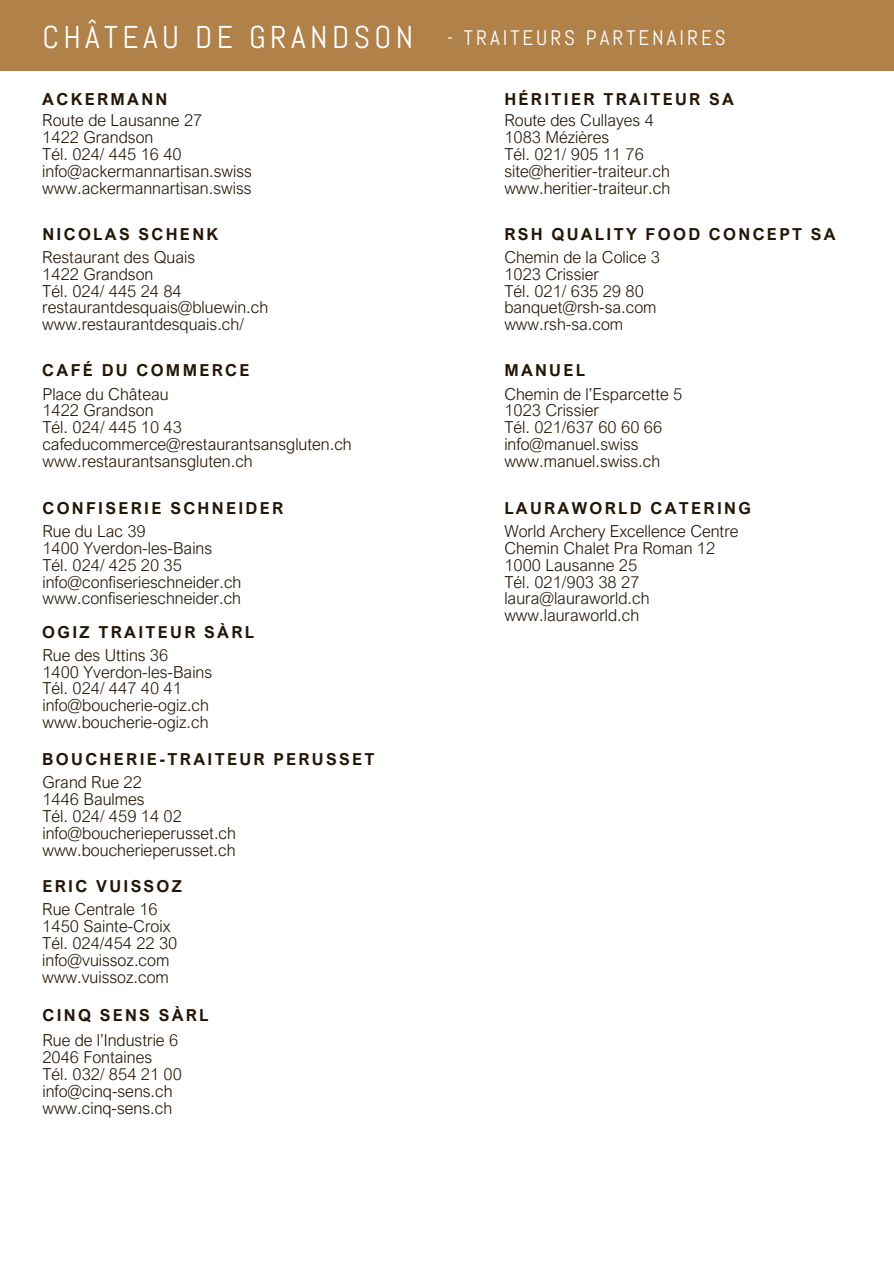
<style>
.page{position:relative;width:894px;height:1264px;background:#fff}
.page>*{position:absolute;margin:0;border:0;box-sizing:border-box;transform-origin:0 0}
.t1{font:31.5px "Abel";letter-spacing:.14em;color:#fff}
.t2{font:21px "Abel";letter-spacing:.14em;color:#fff}
.t3{font:300 16.5px "Arial Nova";color:#231606}
.t4{font:700 16.5px "Arial Nova";letter-spacing:.14em;color:#231606}
</style>
<div class="page">
<div style="left:0;top:0;width:893px;height:71px;background:#b08149"></div>
<p class="t1" style="left:42px;top:17px;width:372px">CHÂTEAU DE GRANDSON</p>
<p class="t4" style="left:42px;top:89px;width:126px">ACKERMANN</p>
<p class="t3" style="left:42px;top:110px;width:161px">Route de Lausanne 27</p>
<p class="t3" style="left:42px;top:127px;width:113px">1422 Grandson</p>
<p class="t3" style="left:42px;top:144px;width:141px">Tél. 024/ 445 16 40</p>
<p class="t3" style="left:42px;top:161px;width:211px">info@ackermannartisan.swiss</p>
<p class="t3" style="left:42px;top:177px;width:211px">www.ackermannartisan.swiss</p>
<p class="t4" style="left:42px;top:224px;width:177px">NICOLAS SCHENK</p>
<p class="t3" style="left:42px;top:246px;width:154px">Restaurant des Quais</p>
<p class="t3" style="left:42px;top:263px;width:113px">1422 Grandson</p>
<p class="t3" style="left:42px;top:280px;width:141px">Tél. 024/ 445 24 84</p>
<p class="t3" style="left:42px;top:297px;width:227px">restaurantdesquais@bluewin.ch</p>
<p class="t3" style="left:42px;top:314px;width:203px">www.restaurantdesquais.ch/</p>
<p class="t4" style="left:42px;top:359px;width:209px">CAFÉ DU COMMERCE</p>
<p class="t3" style="left:42px;top:383px;width:128px">Place du Château</p>
<p class="t3" style="left:42px;top:400px;width:113px">1422 Grandson</p>
<p class="t3" style="left:42px;top:417px;width:141px">Tél. 024/ 445 10 43</p>
<p class="t3" style="left:42px;top:434px;width:311px">cafeducommerce@restaurantsansgluten.ch</p>
<p class="t3" style="left:42px;top:451px;width:212px">www.restaurantsansgluten.ch</p>
<p class="t4" style="left:42px;top:498px;width:242px">CONFISERIE SCHNEIDER</p>
<p class="t3" style="left:42px;top:520px;width:105px">Rue du Lac 39</p>
<p class="t3" style="left:42px;top:537px;width:171px">1400 Yverdon-les-Bains</p>
<p class="t3" style="left:42px;top:554px;width:141px">Tél. 024/ 425 20 35</p>
<p class="t3" style="left:42px;top:571px;width:200px">info@confiserieschneider.ch</p>
<p class="t3" style="left:42px;top:588px;width:200px">www.confiserieschneider.ch</p>
<p class="t4" style="left:42px;top:622px;width:213px">OGIZ TRAITEUR SÀRL</p>
<p class="t3" style="left:42px;top:644px;width:127px">Rue des Uttins 36</p>
<p class="t3" style="left:42px;top:661px;width:171px">1400 Yverdon-les-Bains</p>
<p class="t3" style="left:42px;top:678px;width:141px">Tél. 024/ 447 40 41</p>
<p class="t3" style="left:42px;top:695px;width:168px">info@boucherie-ogiz.ch</p>
<p class="t3" style="left:42px;top:712px;width:168px">www.boucherie-ogiz.ch</p>
<p class="t4" style="left:42px;top:748px;width:333px">BOUCHERIE-TRAITEUR PERUSSET</p>
<p class="t3" style="left:42px;top:771px;width:101px">Grand Rue 22</p>
<p class="t3" style="left:42px;top:788px;width:104px">1446 Baulmes</p>
<p class="t3" style="left:42px;top:805px;width:141px">Tél. 024/ 459 14 02</p>
<p class="t3" style="left:42px;top:822px;width:195px">info@boucherieperusset.ch</p>
<p class="t3" style="left:42px;top:839px;width:195px">www.boucherieperusset.ch</p>
<p class="t4" style="left:42px;top:875px;width:141px">ERIC VUISSOZ</p>
<p class="t3" style="left:42px;top:899px;width:117px">Rue Centrale 16</p>
<p class="t3" style="left:42px;top:916px;width:130px">1450 Sainte-Croix</p>
<p class="t3" style="left:42px;top:933px;width:137px">Tél. 024/454 22 30</p>
<p class="t3" style="left:42px;top:949px;width:128px">info@vuissoz.com</p>
<p class="t3" style="left:42px;top:966px;width:128px">www.vuissoz.com</p>
<p class="t4" style="left:42px;top:1005px;width:168px">CINQ SENS SÀRL</p>
<p class="t3" style="left:42px;top:1030px;width:137px">Rue de l’Industrie 6</p>
<p class="t3" style="left:42px;top:1046px;width:111px">2046 Fontaines</p>
<p class="t3" style="left:42px;top:1063px;width:141px">Tél. 032/ 854 21 00</p>
<p class="t3" style="left:42px;top:1080px;width:132px">info@cinq-sens.ch</p>
<p class="t3" style="left:42px;top:1097px;width:131px">www.cinq-sens.ch</p>
<p class="t2" style="left:447px;top:24px;width:280px">- TRAITEURS PARTENAIRES</p>
<p class="t4" style="left:504px;top:89px;width:231px">HÉRITIER TRAITEUR SA</p>
<p class="t3" style="left:504px;top:110px;width:151px">Route des Cullayes 4</p>
<p class="t3" style="left:504px;top:127px;width:106px">1083 Mézières</p>
<p class="t3" style="left:504px;top:144px;width:141px">Tél. 021/ 905 11 76</p>
<p class="t3" style="left:504px;top:161px;width:167px">site@heritier-traiteur.ch</p>
<p class="t3" style="left:504px;top:177px;width:167px">www.heritier-traiteur.ch</p>
<p class="t4" style="left:504px;top:224px;width:333px">RSH QUALITY FOOD CONCEPT SA</p>
<p class="t3" style="left:504px;top:246px;width:157px">Chemin de la Colice 3</p>
<p class="t3" style="left:504px;top:263px;width:96px">1023 Crissier</p>
<p class="t3" style="left:504px;top:280px;width:141px">Tél. 021/ 635 29 80</p>
<p class="t3" style="left:504px;top:297px;width:154px">banquet@rsh-sa.com</p>
<p class="t3" style="left:504px;top:314px;width:120px">www.rsh-sa.com</p>
<p class="t4" style="left:504px;top:359px;width:82px">MANUEL</p>
<p class="t3" style="left:504px;top:383px;width:179px">Chemin de l’Esparcette 5</p>
<p class="t3" style="left:504px;top:400px;width:96px">1023 Crissier</p>
<p class="t3" style="left:504px;top:417px;width:159px">Tél. 021/637 60 60 66</p>
<p class="t3" style="left:504px;top:434px;width:136px">info@manuel.swiss</p>
<p class="t3" style="left:504px;top:451px;width:157px">www.manuel.swiss.ch</p>
<p class="t4" style="left:504px;top:498px;width:248px">LAURAWORLD CATERING</p>
<p class="t3" style="left:504px;top:520px;width:236px">World Archery Excellence Centre</p>
<p class="t3" style="left:504px;top:537px;width:212px">Chemin Chalet Pra Roman 12</p>
<p class="t3" style="left:504px;top:554px;width:134px">1000 Lausanne 25</p>
<p class="t3" style="left:504px;top:571px;width:137px">Tél. 021/903 38 27</p>
<p class="t3" style="left:504px;top:588px;width:147px">laura@lauraworld.ch</p>
<p class="t3" style="left:504px;top:605px;width:136px">www.lauraworld.ch</p>
</div>
